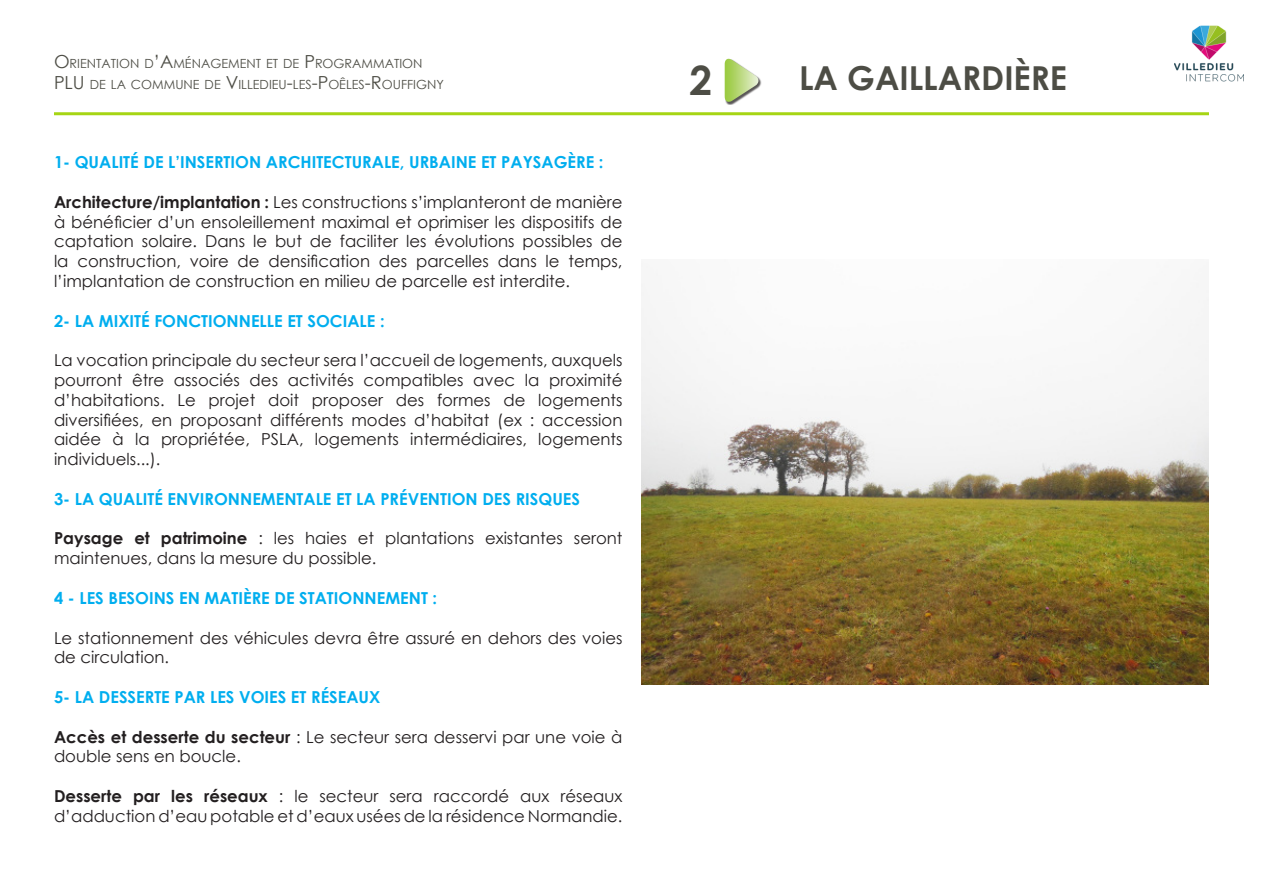
<style>
.page{position:relative;width:1263px;height:893px;background:#fff}
.page>*{position:absolute;margin:0;border:0;box-sizing:border-box;transform-origin:0 0}
.t1{font:700 40.5px "Century Gothic";color:#4d4d45}
.t2{font:700 33px "Century Gothic";color:#4d4d45}
.t3{font:16.5px/19.8px "Century Gothic";color:#231f20}
.t4{font:700 16.5px "Century Gothic";color:#00aeef}
.t5{font:12.6px "Century Gothic";color:#4d4d45}
.s1{font-size:18px}
.s2{font-weight:700}
</style>
<div class="page">
<div style="left:725px;top:60px;width:37px;height:45px;background:#231f20;opacity:.75"></div>
<svg style="left:725px;top:59px;width:34px;height:44px"></svg>
<hr style="left:54px;top:112px;width:1155px;height:3px;background:#a6d514">
<img style="left:642px;top:284px;width:567px;height:401px">
<img style="left:1174px;top:25px;width:70px;height:57px">
<p class="t5" style="left:54px;top:54px;width:370px"><span class="s1">O</span>RIENTATION D<span class="s1">’A</span>MÉNAGEMENT ET DE <span class="s1">P</span>ROGRAMMATION</p>
<p class="t5" style="left:54px;top:76px;width:391px"><span class="s1">PLU</span> DE LA COMMU NE DE <span class="s1">V</span>ILLEDIEU<span class="s1">-</span>LES<span class="s1">-P</span>OÊLES<span class="s1">-R</span>OU FFIGNY</p>
<p class="t4" style="left:54px;top:150px;width:551px">1- QUALITÉ DE L’INSERTION ARCHITECTURALE, URBAINE ET PAYSAGÈRE :</p>
<p class="t3" style="left:54px;top:192px;width:570px;text-align:justify"><span class="s2">Architecture/implantation :</span> Les constructions s’implanteront de manière à bénéficier d’un ensoleillement maximal et oprimiser les dispositifs de captation solaire. Dans le but de faciliter les évolutions possibles de la construction, voire de densification des parcelles dans le temps, l’implantation de construction en milieu de parcelle est interdite.</p>
<p class="t4" style="left:54px;top:308px;width:332px">2- LA MIXITÉ FONCTIONNELLE ET SOCIALE :</p>
<p class="t3" style="left:54px;top:350px;width:570px;text-align:justify">La vocation principale du secteur sera l’accueil de logements, auxquels pourront être associés des activités compatibles avec la proximité d’habitations. Le projet doit proposer des formes de logements diversifiées, en proposant différents modes d’habitat (ex : accession aidée à la propriétée, PSLA, logements intermédiaires, logements individuels...).</p>
<p class="t4" style="left:54px;top:486px;width:528px">3- LA QUALITÉ ENVIRONNEMENTALE ET LA PRÉVENTION DES RISQUES</p>
<p class="t3" style="left:54px;top:528px;width:570px"><span class="s2">Paysage et patrimoine</span> : les haies et plantations existantes seront maintenues, dans la mesure du possible.</p>
<p class="t4" style="left:54px;top:585px;width:385px">4 - LES BESOINS EN MATIÈRE DE STATIONNEMENT :</p>
<p class="t3" style="left:54px;top:627px;width:570px">Le stationnement des véhicules devra être assuré en dehors des voies de circulation.</p>
<p class="t4" style="left:54px;top:684px;width:328px">5- LA DESSERTE PAR LES VOIES ET RÉSEAUX</p>
<p class="t3" style="left:54px;top:726px;width:570px"><span class="s2">Accès et desserte du secteur</span> : Le secteur sera desservi par une voie à double sens en boucle.</p>
<p class="t3" style="left:54px;top:786px;width:570px"><span class="s2">Desserte par les réseaux</span> : le secteur sera raccordé aux réseaux d’adduction d’eau potable et d’eaux usées de la résidence Normandie.</p>
<p class="t1" style="left:690px;top:49px;width:24px">2</p>
<p class="t2" style="left:799px;top:53px;width:269px">LA GAILLARDIÈRE</p>
</div>
